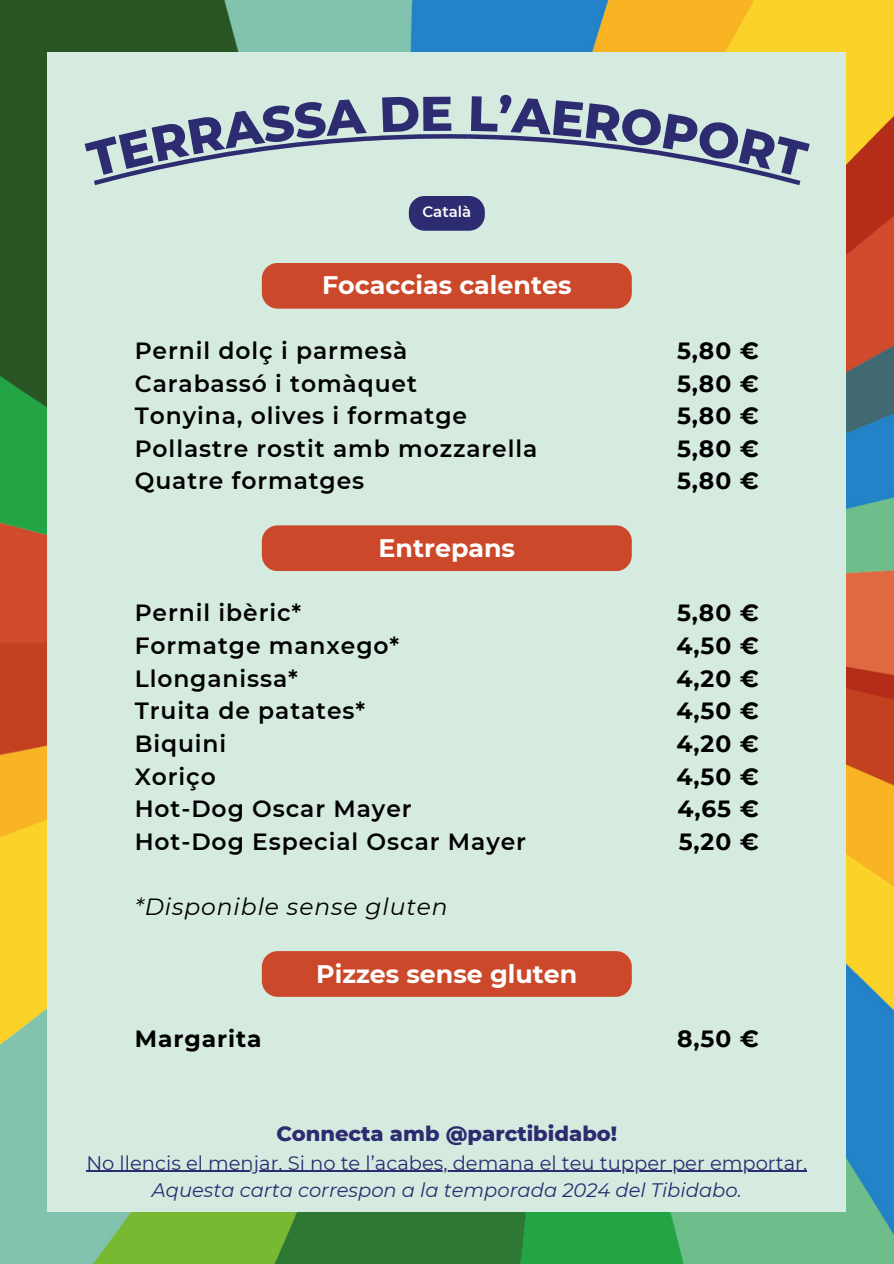
<style>
.page{position:relative;width:894px;height:1264px;background:#fff}
.page>*{position:absolute;margin:0;border:0;box-sizing:border-box;transform-origin:0 0}
.t1{font:800 49.5px "Montserrat";color:#2d2c71}
.t2{font:700 25.35px "Montserrat";color:#fff}
.t3{font:600 23.4px/32.7px "Montserrat";letter-spacing:.04em;color:#000}
.t4{font:700 23.4px/32.7px "Montserrat";letter-spacing:.04em;color:#000;text-align:justify}
.t5{font:italic 23.4px "Montserrat";letter-spacing:.04em;color:#000}
.t6{font:800 21px "Montserrat";color:#2d2c71}
.t7{font:19.5px "Montserrat";color:#2d2c71}
.t8{font:italic 19.5px "Montserrat";color:#2d2c71}
.t9{font:600 15px "Montserrat";color:#fff}
</style>
<div class="page">
<img style="left:0;top:0;width:893px;height:1263px">
<div style="left:48px;top:52px;width:797px;height:1159px;background:#d6ebe0"></div>
<div style="left:408px;top:196px;width:76px;height:35px;background:#2d2c71;border-radius:16px"></div>
<div style="left:420px;top:134px;width:33px;height:5px;background:#2d2c71"></div>
<div style="left:453px;top:134px;width:14px;height:5px;background:#2d2c71"></div>
<div style="left:262px;top:263px;width:369px;height:45px;background:#cb492a;border-radius:16px"></div>
<div style="left:262px;top:525px;width:369px;height:46px;background:#cb492a;border-radius:16px"></div>
<div style="left:262px;top:951px;width:369px;height:45px;background:#cb492a;border-radius:16px"></div>
<hr style="left:86px;top:1170px;width:721px;height:1px;background:#2d2c71">
<svg style="left:94px;top:134px;width:327px;height:51px"></svg>
<svg style="left:467px;top:134px;width:334px;height:51px"></svg>
<h2 class="t1" style="left:420px;top:83px;width:35px">E</h2>
<h1 class="t9" style="left:422px;top:203px;width:50px">Català</h1>
<p class="t2" style="left:322px;top:270px;width:251px">Focaccias calentes</p>
<p class="t3" style="left:135px;top:334px;width:404px">Pernil dolç i parmesà<br>Carabassó i tomàquet<br>Tonyina, olives i formatge<br>Pollastre rostit amb mozzarella<br>Quatre formatges</p>
<p class="t4" style="left:677px;top:334px;width:83px">5,80 € 5,80 € 5,80 € 5,80 € 5,80 €</p>
<p class="t2" style="left:378px;top:532px;width:138px">Entrepans</p>
<p class="t3" style="left:135px;top:596px;width:393px">Pernil ibèric*<br>Formatge manxego*<br>Llonganissa*<br>Truita de patates*<br>Biquini<br>Xoriço<br>Hot-Dog Oscar Mayer<br>Hot-Dog Especial Oscar Mayer</p>
<p class="t5" style="left:135px;top:892px;width:314px">*Disponible sense gluten</p>
<p class="t2" style="left:316px;top:958px;width:263px">Pizzes sense gluten</p>
<p class="t4" style="left:676px;top:596px;width:84px">5,80 € 4,50 € 4,20 € 4,50 € 4,20 € 4,50 € 4,65 € 5,20 €</p>
<p class="t4" style="left:135px;top:1022px;width:128px">Margarita</p>
<p class="t4" style="left:677px;top:1022px;width:83px">8,50 €</p>
<p class="t6" style="left:276px;top:1121px;width:342px">Connecta amb @parctibidabo!</p>
<p class="t7" style="left:86px;top:1150px;width:722px">No llencis el menjar. Si no te l’acabes, demana el teu tupper per emportar.</p>
<p class="t8" style="left:152px;top:1177px;width:591px">Aquesta carta correspon a la temporada 2024 del Tibidabo.</p>
</div>
